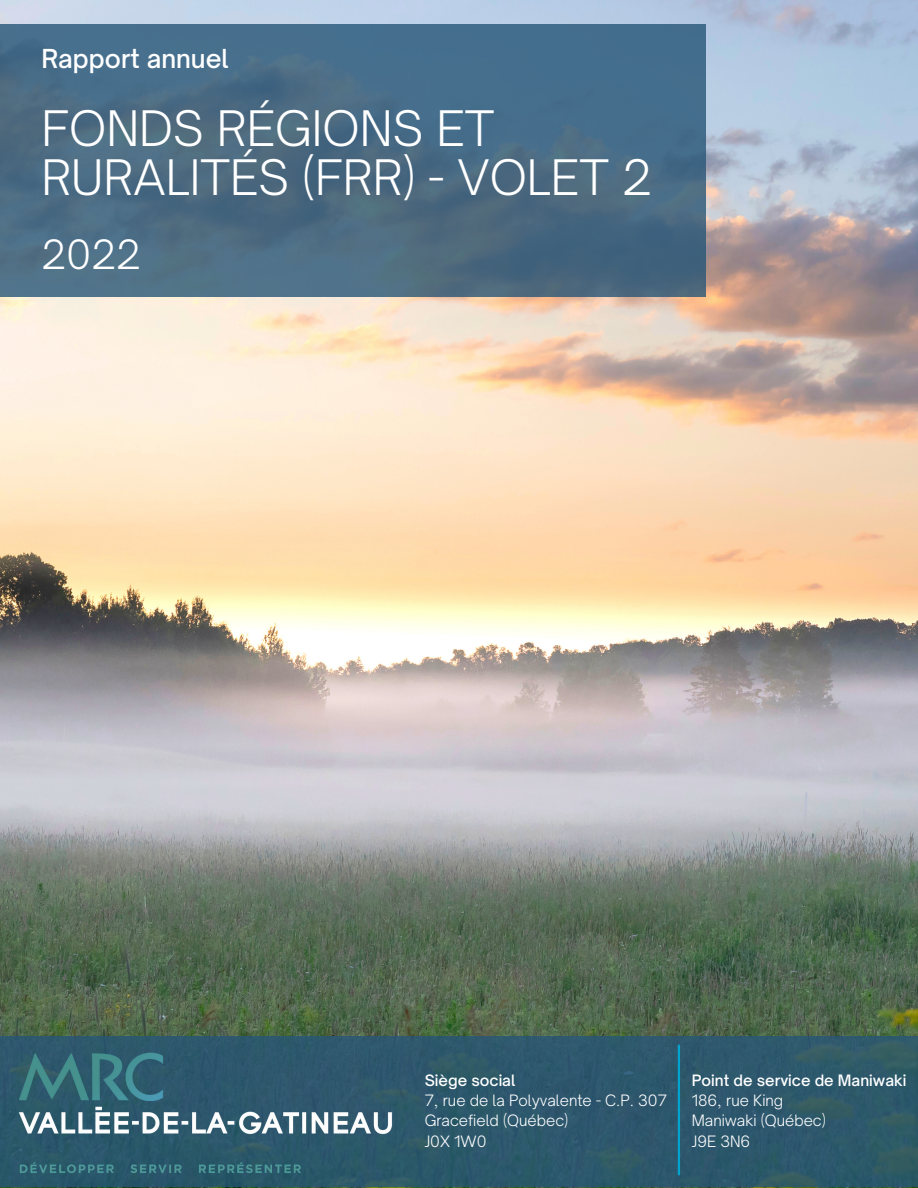
<style>
.page{position:relative;width:918px;height:1188px;background:#fff}
.page>*{position:absolute;margin:0;border:0;box-sizing:border-box;transform-origin:0 0}
.t1{font:300 46.8px/49.8px "Open Sauce One";color:#fff}
.t2{font:300 38.7px "Open Sauce One";color:#fff}
.t3{font:500 25.05px "Open Sauce One";color:#fff}
.t4{font:300 15px/20.2px "Open Sauce One";color:#fff}
.t5{font:500 15px "Open Sauce One";color:#fff}
</style>
<div class="page">
<img style="left:0;top:0;width:918px;height:1188px">
<div style="left:0;top:1036px;width:918px;height:150px;background:#2d586b"></div>
<img style="left:10px;top:1050px;width:391px;height:125px">
<div style="left:0;top:24px;width:705px;height:273px;background:#486e85"></div>
<hr style="left:678px;top:1045px;width:2px;height:130px;background:#00a4ce">
<h3 class="t3" style="left:41px;top:43px;width:189px">Rapport annuel</h3>
<h1 class="t1" style="left:41px;top:103px;width:612px">FONDS RÉGIONS ET<br>RURALITÉS (FRR) - VOLET 2</h1>
<h2 class="t2" style="left:41px;top:231px;width:101px">2022</h2>
<p class="t5" style="left:425px;top:1071px;width:92px">Siège social</p>
<p class="t4" style="left:425px;top:1090px;width:244px">7, rue de la Polyvalente - C.P. 307<br>Gracefield (Québec)<br>J0X 1W0</p>
<p class="t5" style="left:692px;top:1071px;width:216px">Point de service de Maniwaki</p>
<p class="t4" style="left:692px;top:1090px;width:136px">186, rue King<br>Maniwaki (Québec)<br>J9E 3N6</p>
</div>
